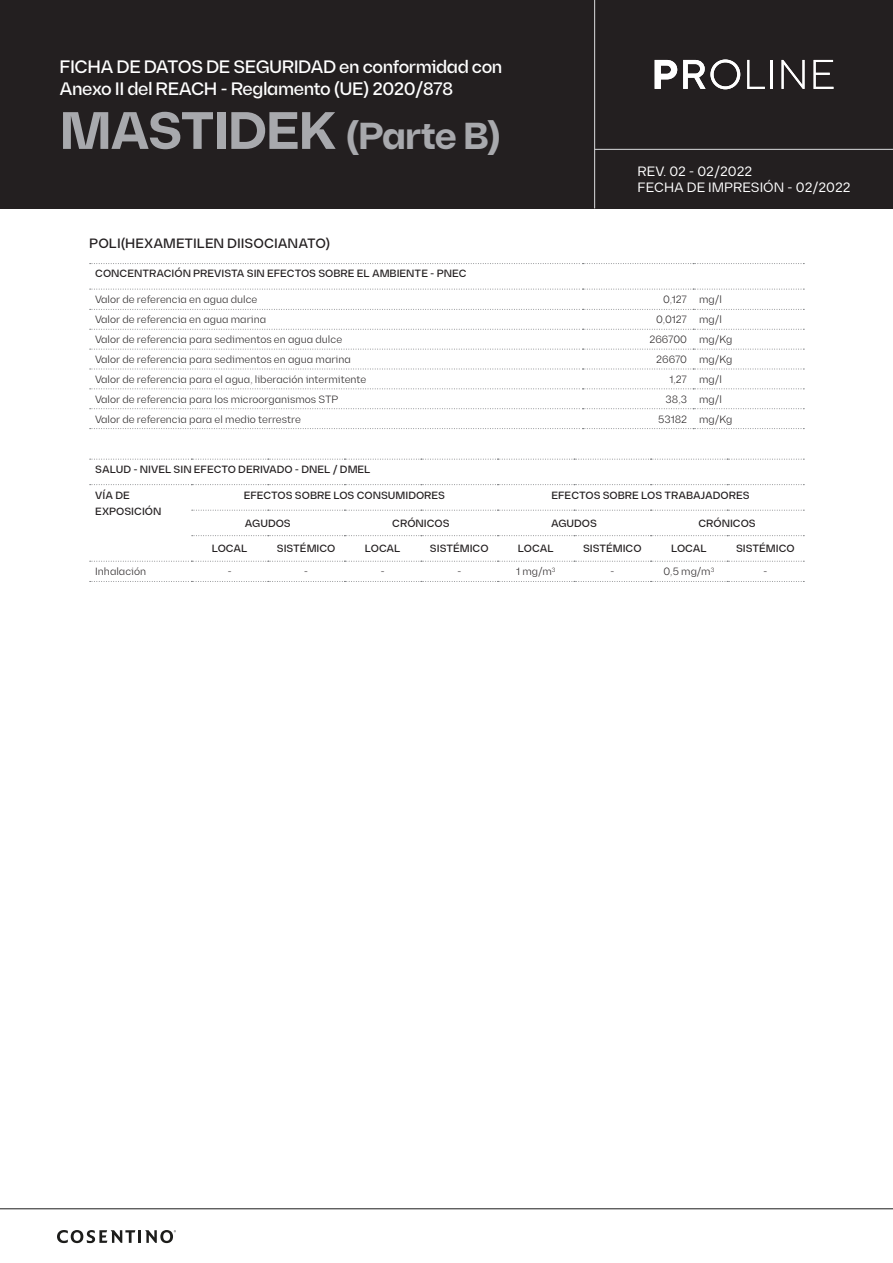
<style>
.page{position:relative;width:893px;height:1263px;background:#fff}
.page>*{position:absolute;margin:0;border:0;box-sizing:border-box;transform-origin:0 0}
.t1{font:700 52.5px "Diagramm";letter-spacing:-.025em;color:#a8a9ad}
.t2{font:500 18px/21.6px "Diagramm";letter-spacing:-.025em;color:#fff}
.t3{font:13.5px/16.2px "Diagramm";color:#fff}
.Subsecciones{font:500 13.5px "Diagramm";color:#231f20}
.t4{font:300 10.5px "Diagramm";color:#231f20}
.t5{font:500 10.5px/16.5px "Diagramm";color:#231f20}
.s1{font-size:37.5px}
</style>
<div class="page">
<hr style="left:0;top:1208px;width:893px;height:1px;background:#1c1c1c">
<svg style="left:57px;top:1230px;width:119px;height:13px"></svg>
<div style="left:0;top:0;width:893px;height:208px;background:#231f20"></div>
<svg style="left:655px;top:60px;width:22px;height:29px"></svg>
<svg style="left:683px;top:60px;width:57px;height:29px"></svg>
<svg style="left:747px;top:60px;width:18px;height:29px"></svg>
<hr style="left:770px;top:60px;width:2px;height:29px;background:#fff">
<svg style="left:782px;top:60px;width:22px;height:29px"></svg>
<svg style="left:814px;top:60px;width:19px;height:29px"></svg>
<hr style="left:595px;top:149px;width:298px;height:1px;background:#d1d2d4">
<hr style="left:594px;top:0;width:1px;height:208px;background:#d1d2d4">
<svg style="left:90px;top:263px;width:714px;height:1px"></svg>
<svg style="left:90px;top:289px;width:714px;height:1px"></svg>
<svg style="left:90px;top:309px;width:714px;height:1px"></svg>
<svg style="left:90px;top:329px;width:714px;height:1px"></svg>
<svg style="left:90px;top:349px;width:714px;height:1px"></svg>
<svg style="left:90px;top:369px;width:714px;height:1px"></svg>
<svg style="left:90px;top:388px;width:714px;height:1px"></svg>
<svg style="left:90px;top:408px;width:714px;height:1px"></svg>
<svg style="left:90px;top:428px;width:714px;height:1px"></svg>
<svg style="left:90px;top:459px;width:714px;height:1px"></svg>
<svg style="left:90px;top:484px;width:714px;height:1px"></svg>
<svg style="left:192px;top:510px;width:612px;height:1px"></svg>
<svg style="left:192px;top:535px;width:612px;height:1px"></svg>
<svg style="left:90px;top:561px;width:714px;height:1px"></svg>
<svg style="left:90px;top:581px;width:714px;height:1px"></svg>
<h2 class="t2" style="left:60px;top:56px;width:444px">FICHA DE DATOS DE SEGURIDAD en conformidad con<br>Anexo II del REACH - Reglamento (UE) 2020/878</h2>
<h1 class="t1" style="left:60px;top:99px;width:443px">MASTIDEK <span class="s1">(Parte B)</span></h1>
<p class="t3" style="left:638px;top:163px;width:214px">REV. 02 - 02/2022<br>FECHA DE IMPRESIÓN - 02/2022</p>
<p class="Subsecciones" style="left:89px;top:236px;width:243px">POLI(HEXAMETILEN DIISOCIANATO)</p>
<p class="t5" style="left:95px;top:266px;width:373px">CONCENTRACIÓN PREVISTA SIN EFECTOS SOBRE EL AMBIENTE - PNEC</p>
<p class="t4" style="left:95px;top:294px;width:164px">Valor de referencia en agua dulce</p>
<p class="t4" style="left:663px;top:294px;width:26px">0,127</p>
<p class="t4" style="left:699px;top:294px;width:24px">mg/l</p>
<p class="t4" style="left:95px;top:314px;width:172px">Valor de referencia en agua marina</p>
<p class="t4" style="left:656px;top:314px;width:33px">0,0127</p>
<p class="t4" style="left:699px;top:314px;width:24px">mg/l</p>
<p class="t4" style="left:95px;top:333px;width:248px">Valor de referencia para sedimentos en agua dulce</p>
<p class="t4" style="left:649px;top:333px;width:39px">266700</p>
<p class="t4" style="left:699px;top:333px;width:35px">mg/Kg</p>
<p class="t4" style="left:95px;top:353px;width:257px">Valor de referencia para sedimentos en agua marina</p>
<p class="t4" style="left:656px;top:353px;width:32px">26670</p>
<p class="t4" style="left:699px;top:353px;width:35px">mg/Kg</p>
<p class="t4" style="left:95px;top:373px;width:273px">Valor de referencia para el agua, liberación intermitente</p>
<p class="t4" style="left:669px;top:373px;width:19px">1,27</p>
<p class="t4" style="left:699px;top:373px;width:24px">mg/l</p>
<p class="t4" style="left:95px;top:393px;width:245px">Valor de referencia para los microorganismos STP</p>
<p class="t4" style="left:666px;top:393px;width:23px">38,3</p>
<p class="t4" style="left:699px;top:393px;width:24px">mg/l</p>
<p class="t4" style="left:95px;top:413px;width:207px">Valor de referencia para el medio terrestre</p>
<p class="t4" style="left:658px;top:413px;width:30px">53182</p>
<p class="t4" style="left:699px;top:413px;width:35px">mg/Kg</p>
<p class="t5" style="left:95px;top:461px;width:277px">SALUD - NIVEL SIN EFECTO DERIVADO - DNEL / DMEL</p>
<p class="t5" style="left:95px;top:487px;width:68px">VÍA DE<br>EXPOSICIÓN</p>
<p class="t5" style="left:244px;top:487px;width:203px">EFECTOS SOBRE LOS CONSUMIDORES</p>
<p class="t5" style="left:552px;top:487px;width:200px">EFECTOS SOBRE LOS TRABAJADORES</p>
<p class="t5" style="left:245px;top:515px;width:47px">AGUDOS</p>
<p class="t5" style="left:392px;top:515px;width:59px">CRÓNICOS</p>
<p class="t5" style="left:551px;top:515px;width:47px">AGUDOS</p>
<p class="t5" style="left:698px;top:515px;width:59px">CRÓNICOS</p>
<p class="t5" style="left:212px;top:541px;width:37px">LOCAL</p>
<p class="t5" style="left:277px;top:541px;width:60px">SISTÉMICO</p>
<p class="t5" style="left:365px;top:541px;width:37px">LOCAL</p>
<p class="t5" style="left:430px;top:541px;width:60px">SISTÉMICO</p>
<p class="t5" style="left:518px;top:541px;width:37px">LOCAL</p>
<p class="t5" style="left:583px;top:541px;width:60px">SISTÉMICO</p>
<p class="t5" style="left:671px;top:541px;width:37px">LOCAL</p>
<p class="t5" style="left:736px;top:541px;width:60px">SISTÉMICO</p>
<p class="t4" style="left:95px;top:566px;width:52px">Inhalación</p>
<p class="t4" style="left:227px;top:566px;width:6px">-</p>
<p class="t4" style="left:304px;top:566px;width:6px">-</p>
<p class="t4" style="left:380px;top:566px;width:6px">-</p>
<p class="t4" style="left:457px;top:566px;width:6px">-</p>
<p class="t4" style="left:516px;top:566px;width:41px">1 mg/m<sup>3</sup></p>
<p class="t4" style="left:610px;top:566px;width:6px">-</p>
<p class="t4" style="left:663px;top:566px;width:52px">0,5 mg/m<sup>3</sup></p>
<p class="t4" style="left:763px;top:566px;width:6px">-</p>
</div>
